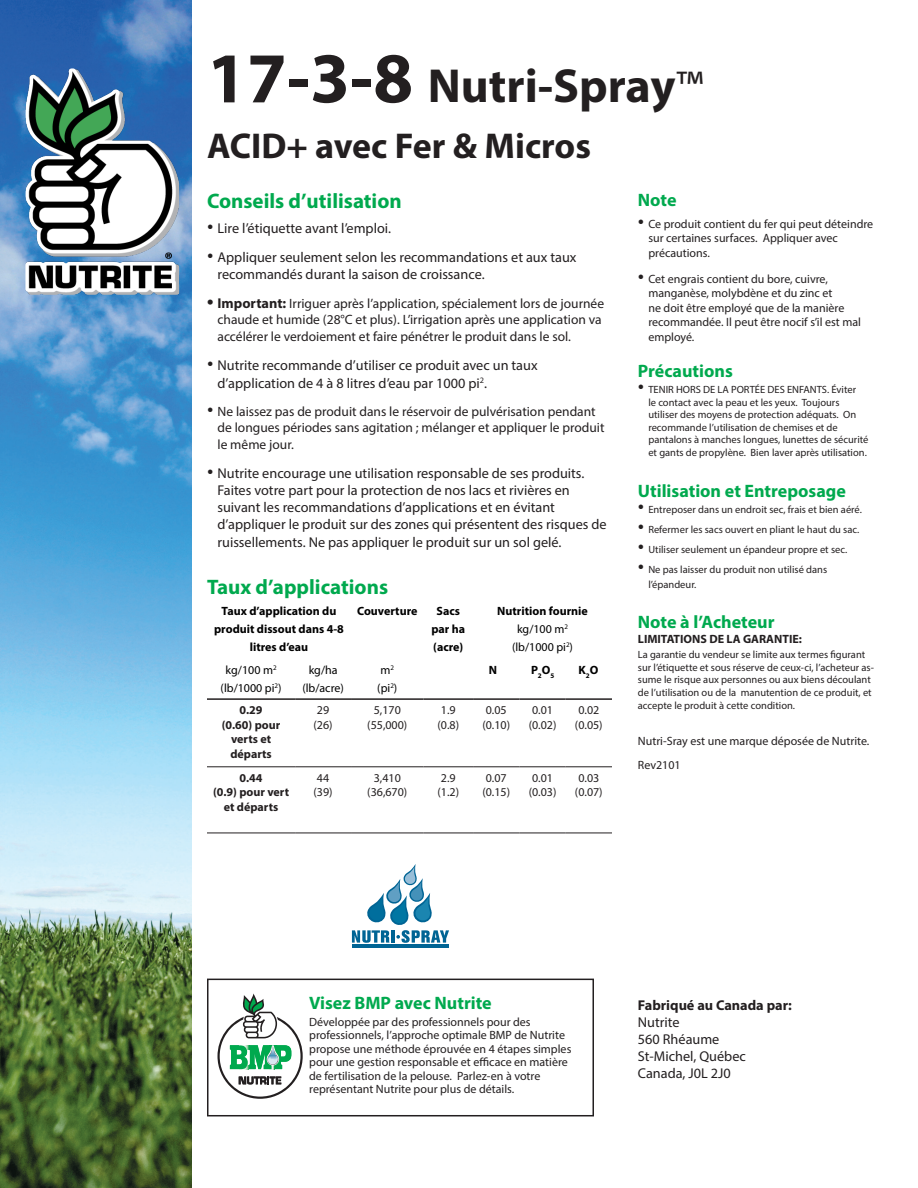
<style>
.page{position:relative;width:918px;height:1188px;background:#fff}
.page>*{position:absolute;margin:0;border:0;box-sizing:border-box;transform-origin:0 0}
.t1{font:700 48px "Myriad Pro";color:#231f20}
.t2{font:700 36px "Myriad Pro";color:#231f20}
.t3{font:700 21px "Myriad Pro";color:#00a94e}
.t4{font:700 18px "Myriad Pro";color:#00a94e}
.t5{font:14.25px/17.1px "Myriad Pro";color:#231f20}
.t6{font:700 14.25px "Myriad Pro";color:#231f20}
.t7{font:13.5px/16.6px "Myriad Pro";color:#231f20}
.t8{font:12px/14.4px "Myriad Pro";color:#231f20}
.t9{font:700 12px/18px "Myriad Pro";color:#000;text-align:center}
.t10{font:700 12px/14.4px "Myriad Pro";color:#231f20;text-align:center}
.t11{font:12px "Myriad Pro";color:#000}
.t12{font:10.5px/12.6px "Myriad Pro";color:#231f20}
.s1{font-size:72px}
.s2{font-weight:400;font-size:45px}
.s3{font-family:"Calisto";font-size:18px}
.s4{font-family:"Calis MT Bol";font-size:18px}
.s5{font-weight:700;font-size:14.25px}
</style>
<div class="page">
<img style="left:0;top:0;width:191px;height:1188px">
<img style="left:25px;top:68px;width:154px;height:227px">
<hr style="left:207px;top:698px;width:88px;height:2px;background:#231f20">
<hr style="left:295px;top:698px;width:56px;height:2px;background:#231f20">
<hr style="left:351px;top:698px;width:73px;height:2px;background:#231f20">
<hr style="left:424px;top:698px;width:49px;height:2px;background:#231f20">
<hr style="left:473px;top:698px;width:46px;height:2px;background:#231f20">
<hr style="left:519px;top:698px;width:47px;height:2px;background:#231f20">
<hr style="left:566px;top:698px;width:46px;height:2px;background:#231f20">
<hr style="left:207px;top:766px;width:88px;height:1px;background:#231f20">
<hr style="left:295px;top:766px;width:56px;height:1px;background:#231f20">
<hr style="left:351px;top:766px;width:73px;height:1px;background:#231f20">
<hr style="left:424px;top:766px;width:49px;height:1px;background:#231f20">
<hr style="left:473px;top:766px;width:46px;height:1px;background:#231f20">
<hr style="left:519px;top:766px;width:47px;height:1px;background:#231f20">
<hr style="left:566px;top:766px;width:46px;height:1px;background:#231f20">
<hr style="left:207px;top:833px;width:88px;height:1px;background:#231f20">
<hr style="left:295px;top:833px;width:56px;height:1px;background:#231f20">
<hr style="left:351px;top:833px;width:73px;height:1px;background:#231f20">
<hr style="left:424px;top:833px;width:49px;height:1px;background:#231f20">
<hr style="left:473px;top:833px;width:46px;height:1px;background:#231f20">
<hr style="left:519px;top:833px;width:47px;height:1px;background:#231f20">
<hr style="left:566px;top:833px;width:46px;height:1px;background:#231f20">
<svg style="left:218px;top:993px;width:85px;height:106px"></svg>
<div style="left:207px;top:979px;width:387px;height:137px;border:2px solid #231f20"></div>
<svg style="left:352px;top:864px;width:97px;height:79px"></svg>
<hr style="left:352px;top:944px;width:97px;height:3px;background:#006494">
<p class="t1" style="left:207px;top:55px;width:498px"><span class="s1">17-3-8</span> Nutri-Spray<span class="s2">™</span></p>
<p class="t2" style="left:207px;top:122px;width:386px">ACID+ avec Fer &amp; Micros</p>
<p class="t4" style="left:638px;top:188px;width:40px">Note</p>
<p class="t8" style="left:648px;top:216px;width:226px;text-indent:-10px"><span class="s3">•</span> Ce produit contient du fer qui peut déteindre sur certaines surfaces. Appliquer avec précautions.</p>
<p class="t8" style="left:648px;top:272px;width:214px;text-indent:-10px"><span class="s3">•</span> Cet engrais contient du bore, cuivre, manganèse, molybdène et du zinc et<br>ne doit être employé que de la manière recommandée. Il peut être nocif s’il est mal employé.</p>
<p class="t4" style="left:638px;top:360px;width:96px">Précautions</p>
<p class="t12" style="left:648px;top:383px;width:222px;text-indent:-10px"><span class="s3">•</span> TENIR HORS DE LA PORTÉE DES ENFANTS. Éviter<br>le contact avec la peau et les yeux. Toujours utiliser des moyens de protection adéquats. On recommande l’utilisation de chemises et de pantalons à manches longues, lunettes de sécurité et gants de propylène. Bien laver après utilisation.</p>
<p class="t4" style="left:638px;top:480px;width:210px">Utilisation et Entreposage</p>
<p class="t12" style="left:638px;top:503px;width:226px"><span class="s3">•</span> Entreposer dans un endroit sec, frais et bien aéré.</p>
<p class="t12" style="left:638px;top:523px;width:223px"><span class="s3">•</span> Refermer les sacs ouvert en pliant le haut du sac.</p>
<p class="t12" style="left:638px;top:543px;width:211px"><span class="s3">•</span> Utiliser seulement un épandeur propre et sec.</p>
<p class="t12" style="left:648px;top:562px;width:180px;line-height:14.4px;text-indent:-10px"><span class="s3">•</span> Ne pas laisser du produit non utilisé dans l’épandeur.</p>
<p class="t4" style="left:638px;top:610px;width:138px">Note à l’Acheteur</p>
<p class="t10" style="left:638px;top:631px;width:166px">LIMITATIONS DE LA GARANTIE:</p>
<p class="t12" style="left:638px;top:648px;width:238px">La garantie du vendeur se limite aux termes figurant sur l’étiquette et sous réserve de ceux-ci, l’acheteur as&shy;sume le risque aux personnes ou aux biens découlant de l’utilisation ou de la manutention de ce produit, et accepte le produit à cette condition.</p>
<p class="t8" style="left:638px;top:734px;width:233px">Nutri-Sray est une marque déposée de Nutrite.</p>
<p class="t3" style="left:207px;top:187px;width:196px">Conseils d’utilisation</p>
<p class="t5" style="left:207px;top:219px;width:186px"><span class="s3">•</span> Lire l’étiquette avant l’emploi.</p>
<p class="t5" style="left:218px;top:248px;width:360px;text-indent:-10px"><span class="s3">•</span> Appliquer seulement selon les recommandations et aux taux recommandés durant la saison de croissance.</p>
<p class="t7" style="left:218px;top:295px;width:388px;text-indent:-10px"><span class="s4">•</span> <span class="s5">Important:</span> Irriguer après l’application, spécialement lors de journée chaude et humide (28°C et plus). L’irrigation après une application va accélérer le verdoiement et faire pénétrer le produit dans le sol.</p>
<p class="t5" style="left:218px;top:357px;width:322px;text-indent:-10px"><span class="s3">•</span> Nutrite recommande d’utiliser ce produit avec un taux d’application de 4 à 8 litres d’eau par 1000 pi<sup>2</sup>.</p>
<p class="t7" style="left:218px;top:403px;width:389px;text-indent:-10px"><span class="s3">•</span> Ne laissez pas de produit dans le réservoir de pulvérisation pendant de longues périodes sans agitation ; mélanger et appliquer le produit le même jour.</p>
<p class="t5" style="left:218px;top:465px;width:391px;text-indent:-10px"><span class="s3">•</span> Nutrite encourage une utilisation responsable de ses produits.<br>Faites votre part pour la protection de nos lacs et rivières en suivant les recommandations d’applications et en évitant d’appliquer le produit sur des zones qui présentent des risques de ruissellements. Ne pas appliquer le produit sur un sol gelé.</p>
<p class="t3" style="left:207px;top:573px;width:183px">Taux d’applications</p>
<p class="t9" style="left:214px;top:601px;width:131px">Taux d’application du produit dissout dans 4-8 litres d’eau</p>
<p class="t9" style="left:357px;top:601px;width:62px">Couverture</p>
<p class="t9" style="left:431px;top:601px;width:35px">Sacs par ha (acre)</p>
<p class="t9" style="left:497px;top:601px;width:92px">Nutrition fournie</p>
<p class="t11" style="left:517px;top:621px;width:53px">kg/100 m<sup>2</sup></p>
<p class="t11" style="left:512px;top:639px;width:62px">(lb/1000 pi<sup>2</sup>)</p>
<p class="t11" style="left:226px;top:662px;width:53px">kg/100 m<sup>2</sup></p>
<p class="t11" style="left:221px;top:680px;width:62px">(lb/1000 pi<sup>2</sup>)</p>
<p class="t11" style="left:381px;top:662px;width:15px">m<sup>2</sup></p>
<p class="t11" style="left:377px;top:680px;width:22px">(pi<sup>2</sup>)</p>
<p class="t11" style="left:309px;top:662px;width:30px">kg/ha</p>
<p class="t11" style="left:302px;top:680px;width:43px">(lb/acre)</p>
<p class="t9" style="left:489px;top:660px;width:10px">N</p>
<p class="t9" style="left:531px;top:660px;width:25px">P<sub>2</sub>O<sub>5</sub></p>
<p class="t9" style="left:579px;top:660px;width:21px">K<sub>2</sub>O</p>
<p class="t10" style="left:240px;top:703px;width:25px">0.29</p>
<p class="t10" style="left:222px;top:717px;width:60px">(0.60) pour verts et départs</p>
<p class="t8" style="left:317px;top:703px;width:14px">29</p>
<p class="t8" style="left:314px;top:717px;width:21px">(26)</p>
<p class="t8" style="left:374px;top:703px;width:29px">5,170</p>
<p class="t8" style="left:367px;top:717px;width:42px">(55,000)</p>
<p class="t8" style="left:441px;top:703px;width:16px">1.9</p>
<p class="t8" style="left:438px;top:717px;width:23px">(0.8)</p>
<p class="t8" style="left:486px;top:703px;width:22px">0.05</p>
<p class="t8" style="left:482px;top:717px;width:29px">(0.10)</p>
<p class="t8" style="left:532px;top:703px;width:22px">0.01</p>
<p class="t8" style="left:529px;top:717px;width:29px">(0.02)</p>
<p class="t8" style="left:578px;top:703px;width:22px">0.02</p>
<p class="t8" style="left:575px;top:717px;width:29px">(0.05)</p>
<p class="t8" style="left:638px;top:757px;width:44px">Rev2101</p>
<p class="t10" style="left:240px;top:770px;width:25px">0.44</p>
<p class="t10" style="left:213px;top:785px;width:78px">(0.9) pour vert et départs</p>
<p class="t8" style="left:317px;top:770px;width:14px">44</p>
<p class="t8" style="left:314px;top:785px;width:21px">(39)</p>
<p class="t8" style="left:374px;top:770px;width:29px">3,410</p>
<p class="t8" style="left:367px;top:785px;width:42px">(36,670)</p>
<p class="t8" style="left:441px;top:770px;width:16px">2.9</p>
<p class="t8" style="left:438px;top:785px;width:23px">(1.2)</p>
<p class="t8" style="left:486px;top:770px;width:22px">0.07</p>
<p class="t8" style="left:482px;top:785px;width:29px">(0.15)</p>
<p class="t8" style="left:532px;top:770px;width:22px">0.01</p>
<p class="t8" style="left:529px;top:785px;width:29px">(0.03)</p>
<p class="t8" style="left:578px;top:770px;width:22px">0.03</p>
<p class="t8" style="left:575px;top:785px;width:29px">(0.07)</p>
<p class="t4" style="left:309px;top:992px;width:184px">Visez BMP avec Nutrite</p>
<p class="t8" style="left:309px;top:1015px;width:264px;line-height:13.5px">Développée par des professionnels pour des professionnels, l’approche optimale BMP de Nutrite propose une méthode éprouvée en 4 étapes simples pour une gestion responsable et efficace en matière de fertilisation de la pelouse. Parlez-en à votre représentant Nutrite pour plus de détails.</p>
<p class="t6" style="left:638px;top:996px;width:155px">Fabriqué au Canada par:</p>
<p class="t5" style="left:638px;top:1013px;width:43px">Nutrite</p>
<p class="t5" style="left:638px;top:1030px;width:83px">560 Rhéaume</p>
<p class="t5" style="left:638px;top:1047px;width:110px">St-Michel, Québec</p>
<p class="t5" style="left:638px;top:1065px;width:94px">Canada, J0L 2J0</p>
</div>
